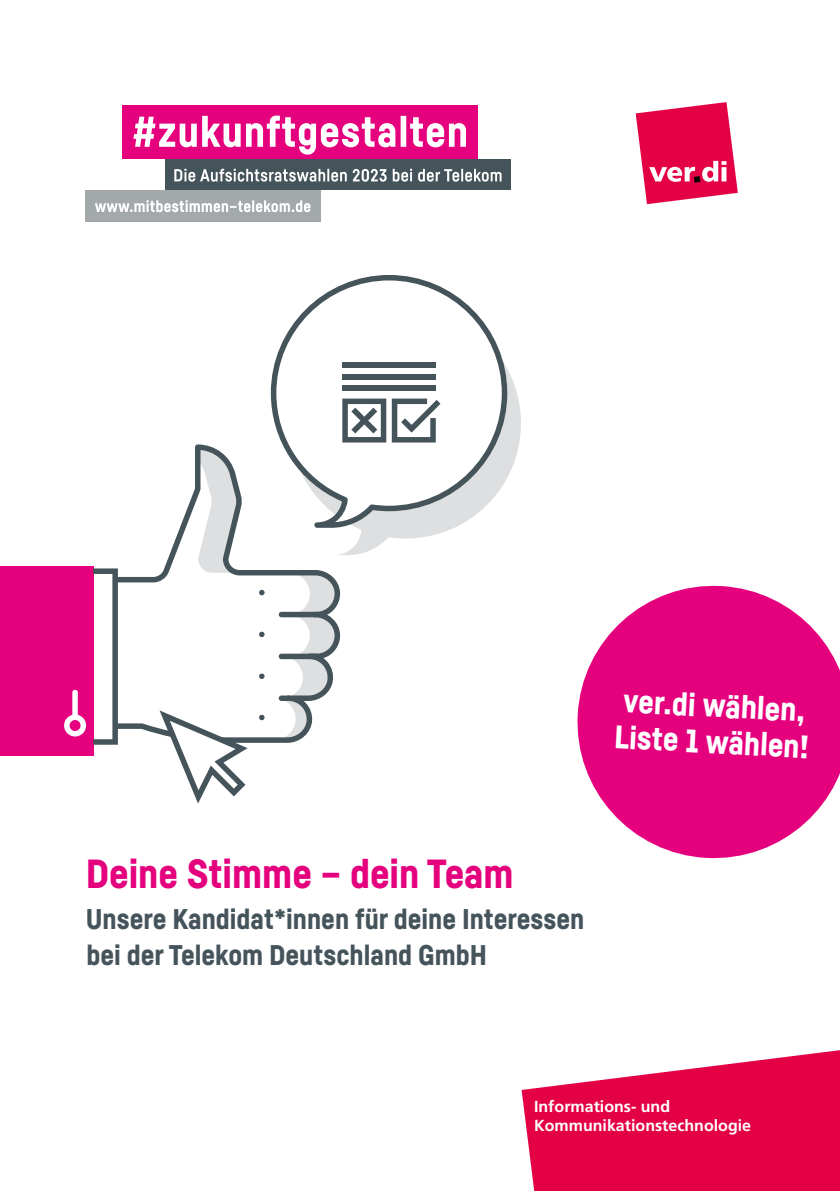
<style>
.page{position:relative;width:840px;height:1191px;background:#fff}
.page>*{position:absolute;margin:0;border:0;box-sizing:border-box;transform-origin:0 0}
.t1{font:900 40px "Fabrikat";color:#e5007d}
.t2{font:900 32px/36px "Fabrikat";color:#fff}
.t3{font:900 28px/36px "Fabrikat";color:#45535b}
.t4{font:700 16px/19px "Frutiger LT Std";color:#fff}
</style>
<div class="page">
<svg style="left:271px;top:275px;width:230px;height:169px"></svg>
<svg style="left:297px;top:353px;width:223px;height:202px"></svg>
<div style="left:0;top:566px;width:93px;height:189px;background:#e5007d"></div>
<svg style="left:64px;top:715px;width:22px;height:21px"></svg>
<div style="left:72px;top:690px;width:6px;height:29px;background:#fff;border-radius:3px"></div>
<svg style="left:195px;top:444px;width:145px;height:299px"></svg>
<svg style="left:93px;top:447px;width:154px;height:356px"></svg>
<div style="left:85px;top:190px;width:235px;height:31px;background:#a3a8aa"></div>
<div style="left:122px;top:105px;width:355px;height:54px;background:#e5007d"></div>
<div style="left:165px;top:159px;width:345px;height:31px;background:#45535b"></div>
<svg style="left:95px;top:200px;width:215px;height:12px"></svg>
<svg style="left:174px;top:169px;width:327px;height:13px"></svg>
<svg style="left:133px;top:116px;width:332px;height:39px"></svg>
<svg style="left:521px;top:1050px;width:318px;height:141px;fill:#e40045"></svg>
<svg style="left:635px;top:102px;width:102px;height:102px"></svg>
<svg style="left:577px;top:585px;width:262px;height:274px;fill:#e5007d"></svg>
<p class="t2" style="left:617px;top:682px;width:196px;rotate:3deg">ver.di wählen,<br>Liste 1 wählen!</p>
<h1 class="t1" style="left:86px;top:848px;width:429px">Deine Stimme – dein Team</h1>
<p class="t3" style="left:86px;top:900px;width:499px">Unsere Kandidat*innen für deine Interessen bei der Telekom Deutschland GmbH</p>
<p class="t4" style="left:533px;top:1097px;width:218px">Informations- und<br>Kommunikationstechnologie</p>
</div>
